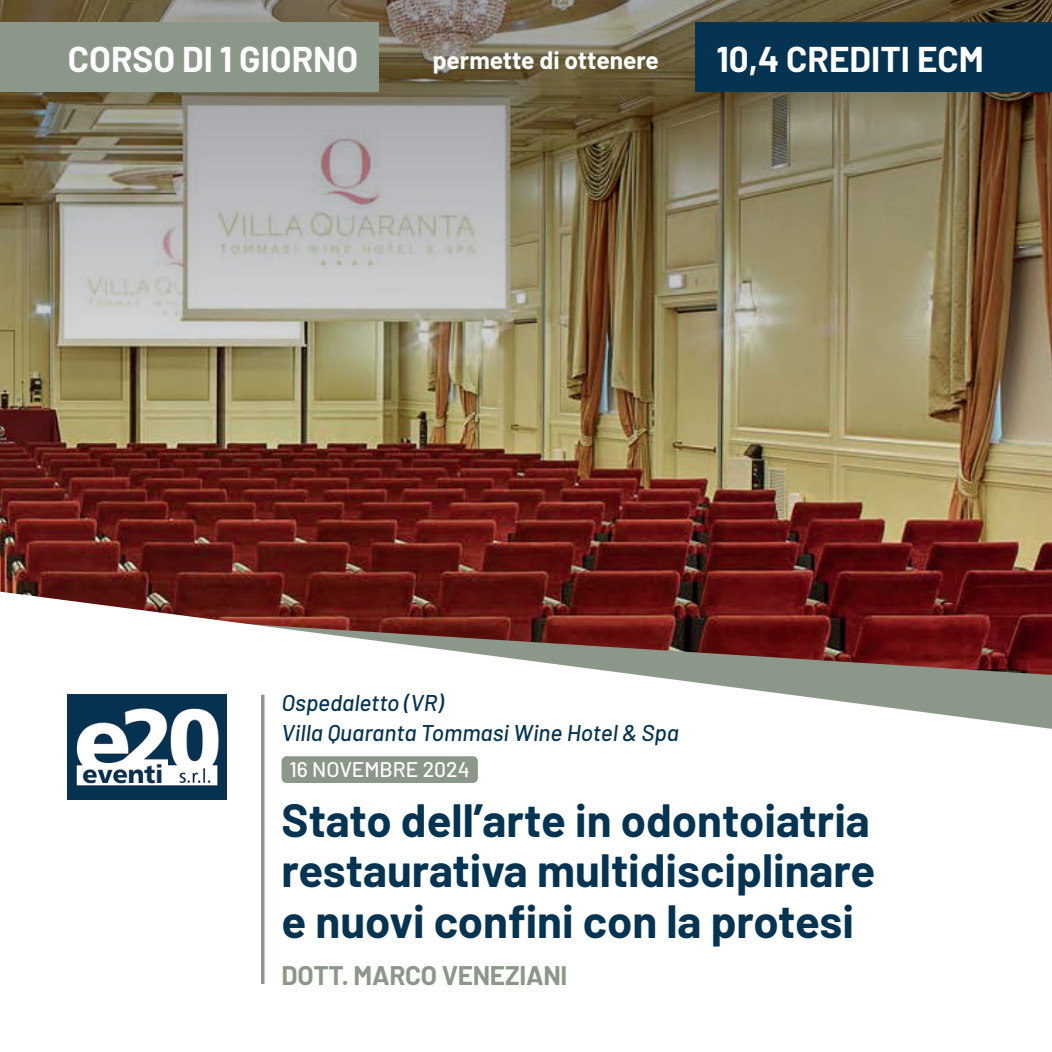
<style>
.page{position:relative;width:1052px;height:1052px;background:#fff}
.page>*{position:absolute;margin:0;border:0;box-sizing:border-box;transform-origin:0 0}
.t1{font:700 45.5px/50.8px "Barlow";color:#053452;text-align:justify}
.t2{font:700 35px "Barlow";color:#fff}
.t3{font:700 26.25px "Barlow";letter-spacing:-.01em;color:#8b9789}
.t4{font:700 24.5px "Barlow";letter-spacing:-.005em;color:#fff}
.t5{font:italic 500 22.75px/29.8px "Barlow";color:#053452}
.t6{font:500 21.18px "Barlow";color:#fff}
</style>
<div class="page">
<img style="left:0;top:0;width:1052px;height:591px">
<svg style="left:0;top:591px;width:1052px;height:393px"></svg>
<div style="left:0;top:22px;width:378px;height:70px;background:#8b9789"></div>
<div style="left:696px;top:22px;width:356px;height:70px;background:#053452"></div>
<div style="left:282px;top:756px;width:196px;height:27px;background:#8b9789;border-radius:5px"></div>
<img style="left:68px;top:694px;width:158px;height:105px">
<hr style="left:261px;top:694px;width:3px;height:290px;background:#8b9789">
<p class="t2" style="left:68px;top:33px;width:292px">CORSO DI 1 GIORNO</p>
<p class="t4" style="left:433px;top:42px;width:228px">permette di ottenere</p>
<p class="t2" style="left:716px;top:33px;width:269px">10,4 CREDITI ECM</p>
<p class="t5" style="left:282px;top:686px;width:399px">Ospedaletto (VR)<br>Villa Quaranta Tommasi Wine Hotel &amp; Spa</p>
<p class="t6" style="left:289px;top:754px;width:182px">16 NOVEMBRE 2024</p>
<p class="t1" style="left:282px;top:791px;width:595px">Stato dell’arte in odontoiatria restaurativa multidisciplinare e nuovi confini con la protesi</p>
<p class="t3" style="left:282px;top:956px;width:287px">DOTT. MARCO VENEZIANI</p>
</div>
